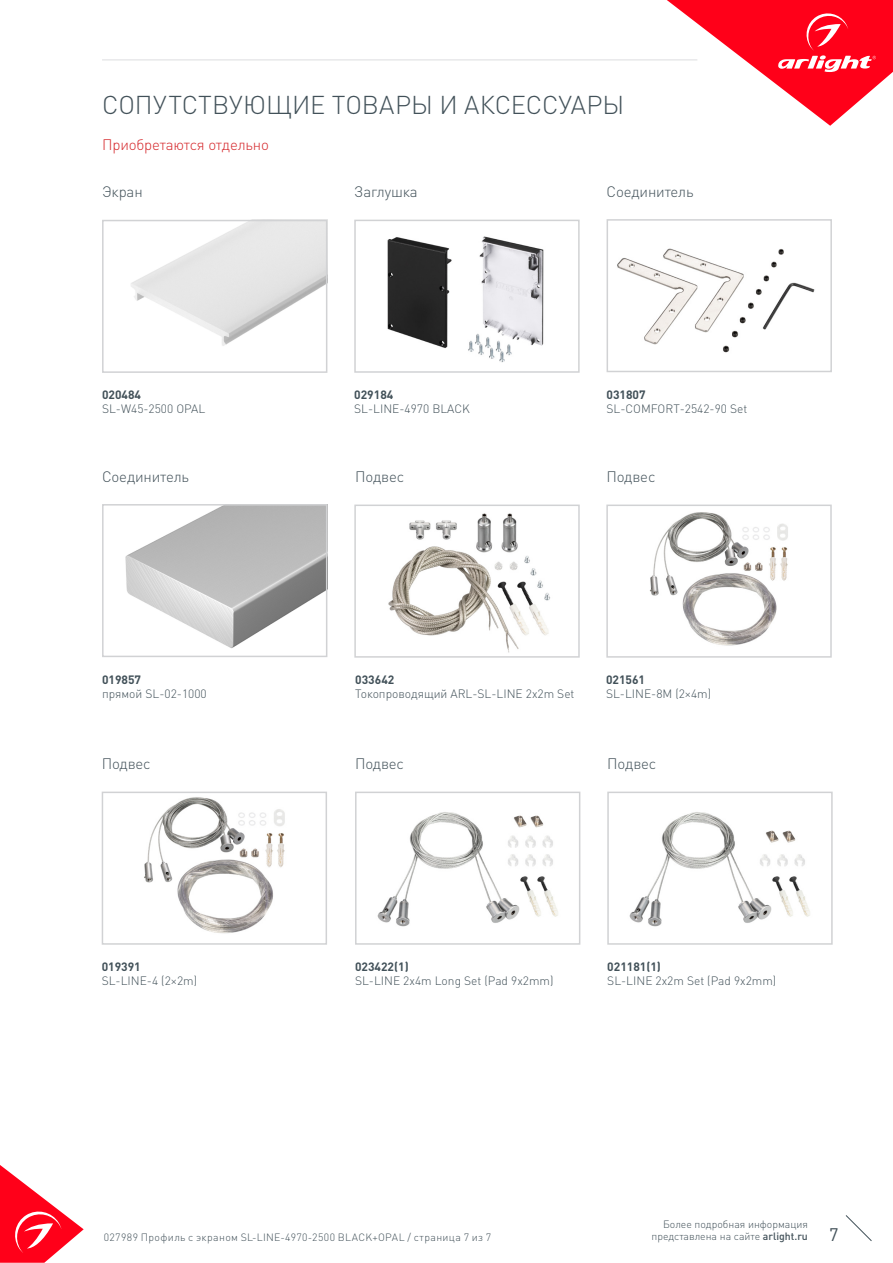
<style>
.page{position:relative;width:893px;height:1263px;background:#fff}
.page>*{position:absolute;margin:0;border:0;box-sizing:border-box;transform-origin:0 0}
.t1{font:300 25.5px "DIN Pro";color:#425159}
.t2{font:18px "DIN Pro";color:#425159}
.t3{font:300 15px "DIN Pro";letter-spacing:-.01em;color:#425159}
.t4{font:300 15px "DIN Pro";letter-spacing:-.01em;color:#d5262a}
.t5{font:300 12px "DIN Pro";color:#425159}
.t6{font:700 12px "DIN Pro";color:#425159}
.t7{font:300 10.5px "DIN Pro";letter-spacing:.035em;color:#425159}
.t8{font:300 10.5px "DIN Pro";letter-spacing:.015em;color:#425159}
.s1{font-weight:500}
</style>
<div class="page">
<svg style="left:0;top:1165px;width:84px;height:98px"></svg>
<svg style="left:845px;top:1215px;width:27px;height:26px"></svg>
<svg style="left:667px;top:0;width:226px;height:126px"></svg>
<hr style="left:102px;top:60px;width:595px;height:1px;background:#dcdddf">
<img style="left:649px;top:512px;width:139px;height:134px">
<div style="left:606px;top:505px;width:226px;height:153px;border:2px solid #d1d2d4"></div>
<img style="left:144px;top:797px;width:141px;height:137px">
<div style="left:102px;top:792px;width:225px;height:153px;border:2px solid #d1d2d4"></div>
<img style="left:125px;top:507px;width:199px;height:142px">
<div style="left:102px;top:504px;width:225px;height:153px;border:2px solid #d1d2d4"></div>
<img style="left:131px;top:223px;width:193px;height:123px">
<div style="left:102px;top:220px;width:225px;height:153px;border:2px solid #d1d2d4"></div>
<img style="left:387px;top:236px;width:157px;height:127px">
<div style="left:354px;top:220px;width:226px;height:153px;border:2px solid #d1d2d4"></div>
<img style="left:617px;top:248px;width:198px;height:105px">
<div style="left:607px;top:219px;width:225px;height:153px;border:2px solid #d1d2d4"></div>
<img style="left:629px;top:812px;width:181px;height:115px">
<div style="left:607px;top:792px;width:226px;height:153px;border:2px solid #d1d2d4"></div>
<img style="left:377px;top:812px;width:181px;height:115px">
<div style="left:355px;top:792px;width:225px;height:153px;border:2px solid #d1d2d4"></div>
<img style="left:388px;top:513px;width:162px;height:140px">
<div style="left:354px;top:505px;width:226px;height:153px;border:2px solid #d1d2d4"></div>
<p class="t1" style="left:102px;top:87px;width:524px">СОПУТСТВУЮЩИЕ ТОВАРЫ И АКСЕССУАРЫ</p>
<p class="t4" style="left:102px;top:134px;width:168px">Приобретаются отдельно</p>
<p class="t3" style="left:102px;top:181px;width:42px">Экран</p>
<p class="t3" style="left:354px;top:181px;width:65px">Заглушка</p>
<p class="t3" style="left:607px;top:181px;width:89px">Соединитель</p>
<p class="t6" style="left:102px;top:387px;width:41px">020484</p>
<p class="t5" style="left:102px;top:401px;width:105px">SL-W45-2500 OPAL</p>
<p class="t6" style="left:354px;top:386px;width:41px">029184</p>
<p class="t5" style="left:354px;top:401px;width:117px">SL-LINE-4970 BLACK</p>
<p class="t6" style="left:607px;top:386px;width:41px">031807</p>
<p class="t5" style="left:607px;top:401px;width:142px">SL-COMFORT-2542-90 Set</p>
<p class="t3" style="left:102px;top:466px;width:89px">Соединитель</p>
<p class="t3" style="left:355px;top:466px;width:51px">Подвес</p>
<p class="t3" style="left:606px;top:466px;width:51px">Подвес</p>
<p class="t6" style="left:102px;top:671px;width:41px">019857</p>
<p class="t5" style="left:102px;top:686px;width:106px">прямой SL-02-1000</p>
<p class="t6" style="left:355px;top:671px;width:41px">033642</p>
<p class="t5" style="left:355px;top:686px;width:221px">Токопроводящий ARL-SL-LINE 2x2m Set</p>
<p class="t6" style="left:606px;top:671px;width:41px">021561</p>
<p class="t5" style="left:606px;top:686px;width:107px">SL-LINE-8M (2×4m)</p>
<p class="t3" style="left:102px;top:753px;width:51px">Подвес</p>
<p class="t3" style="left:355px;top:753px;width:51px">Подвес</p>
<p class="t3" style="left:607px;top:753px;width:51px">Подвес</p>
<p class="t6" style="left:102px;top:958px;width:41px">019391</p>
<p class="t5" style="left:102px;top:973px;width:97px">SL-LINE-4 (2×2m)</p>
<p class="t6" style="left:355px;top:958px;width:55px">023422(1)</p>
<p class="t5" style="left:355px;top:973px;width:200px">SL-LINE 2x4m Long Set (Pad 9x2mm)</p>
<p class="t6" style="left:607px;top:958px;width:55px">021181(1)</p>
<p class="t5" style="left:607px;top:973px;width:171px">SL-LINE 2x2m Set (Pad 9x2mm)</p>
<p class="t8" style="left:663px;top:1216px;width:146px">Более подробная информация</p>
<p class="t8" style="left:651px;top:1229px;width:158px">представлена на сайте <span class="s1">arlight.ru</span></p>
<p class="t7" style="left:104px;top:1230px;width:389px">027989 Профиль с экраном SL-LINE-4970-2500 BLACK+OPAL / страница 7 из 7</p>
<h2 class="t2" style="left:829px;top:1222px;width:11px">7</h2>
</div>
